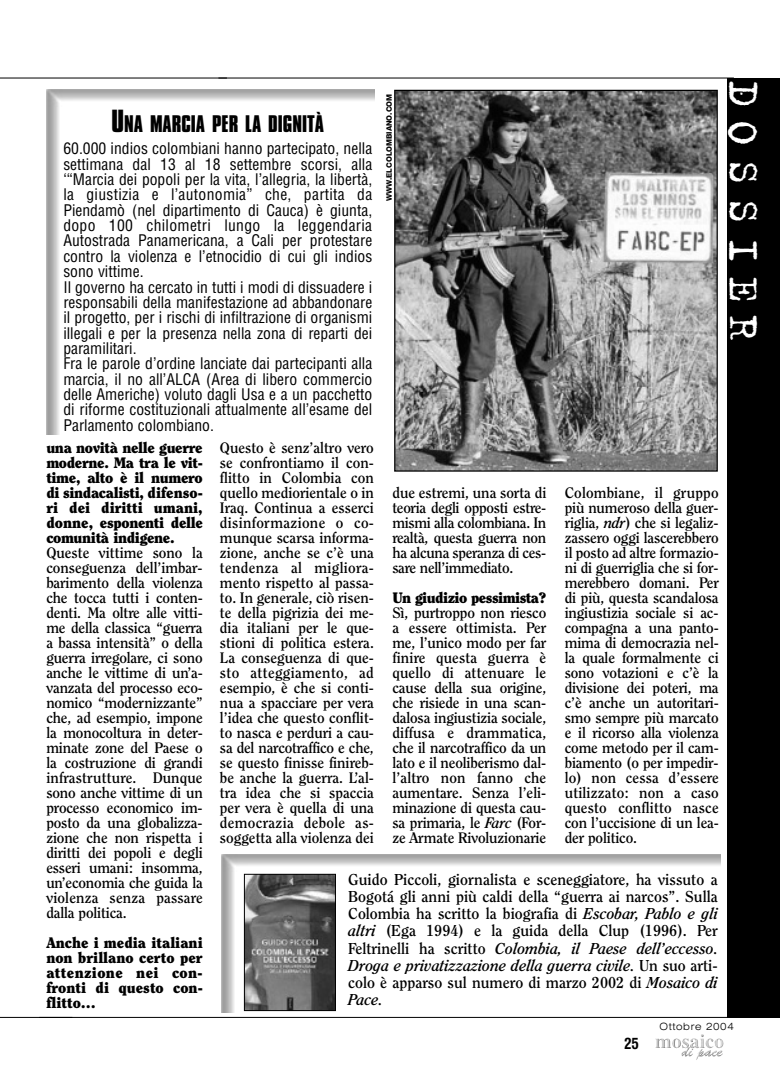
<style>
.page{position:relative;width:780px;height:1088px;background:#fff}
.page>*{position:absolute;margin:0;border:0;box-sizing:border-box;transform-origin:0 0}
.t1{font:47.5px "Trixie Plain";letter-spacing:.275em;color:#fff}
.t2{font:700 20.62px "Compacta BT";color:#000}
.t3{font:condensed 15.62px/15.4px "Helvetica";color:#000}
.t4{font:700 15.62px/17.1px "Clearface IT Cby BT";color:#000;text-align:justify}
.t5{font:700 15px/15px "Clearface IT Cby BT";letter-spacing:-.01em;color:#000;text-align:justify}
.t6{font:900 15px/15px "Clearface IT Cby BT";color:#000;text-align:justify}
.t7{font:900 15px "Clearface IT Cby BT";letter-spacing:-.035em;color:#000}
.t8{font:700 condensed 15px "Swiss 721 BT";color:#000}
.t9{font:300 expanded 10px "Swiss 721 BT";letter-spacing:.065em;color:#000}
.t10{font:800 7.5px "Helvetica Neue";color:#000}
.s1{font-size:27.5px}
.s2{font-style:italic}
</style>
<div class="page">
<hr style="left:0;top:78px;width:227px;height:1px;background:#000">
<hr style="left:0;top:1017px;width:72px;height:1px;background:#000">
<img style="left:655px;top:1034px;width:68px;height:26px">
<hr style="left:218px;top:78px;width:515px;height:1px;background:#000">
<hr style="left:39px;top:1017px;width:694px;height:1px;background:#000">
<img style="left:46px;top:90px;width:329px;height:345px">
<img style="left:221px;top:854px;width:499px;height:158px">
<img style="left:246px;top:876px;width:88px;height:133px">
<div style="left:244px;top:874px;width:92px;height:137px;border:1px solid #000"></div>
<img style="left:396px;top:92px;width:319px;height:378px">
<div style="left:394px;top:90px;width:323px;height:382px;border:1px solid #000"></div>
<div style="left:727px;top:78px;width:53px;height:939px;background:#000"></div>
<h2 class="t2" style="left:112px;top:115px;width:214px"><span class="s1">U</span>NA MARCIA PER LA DIGNITÀ</h2>
<p class="t3" style="left:63px;top:141px;width:310px">60.000 indios colombiani hanno partecipato, nella settimana dal 13 al 18 settembre scorsi, alla ‘“Marcia dei popoli per la vita, l’allegria, la libertà, la giustizia e l’autonomia” che, partita da Piendamò (nel dipartimento di Cauca) è giunta, dopo 100 chilometri lungo la leggendaria Autostrada Panamericana, a Cali per protestare contro la violenza e l’etnocidio di cui gli indios sono vittime.<br>Il governo ha cercato in tutti i modi di dissuadere i responsabili della manifestazione ad abbandonare il progetto, per i rischi di infiltrazione di organismi illegali e per la presenza nella zona di reparti dei paramilitari.<br>Fra le parole d’ordine lanciate dai partecipanti alla marcia, il no all’ALCA (Area di libero commercio delle Americhe) voluto dagli Usa e a un pacchetto di riforme costituzionali attualmente all’esame del Parlamento colombiano.</p>
<p class="t10" style="left:386px;top:201px;width:109px;rotate:-90deg">WWW.ELCOLOMBIANO.COM</p>
<h1 class="t1" style="left:774px;top:80px;width:263px;rotate:90deg">DOSSIER</h1>
<p class="t6" style="left:46px;top:441px;width:158px">una novità nelle guerre moderne. Ma tra le vit&shy;time, alto è il numero di sindacalisti, difenso&shy;ri dei diritti umani, donne, esponenti delle comunità indigene.</p>
<p class="t5" style="left:46px;top:546px;width:158px">Queste vittime sono la conseguenza dell’imbar&shy;barimento della violenza che tocca tutti i conten&shy;denti. Ma oltre alle vitti&shy;me della classica “guerra a bassa intensità” o della guerra irregolare, ci sono anche le vittime di un’a&shy;vanzata del processo eco&shy;nomico “modernizzante” che, ad esempio, impone la monocoltura in deter&shy;minate zone del Paese o la costruzione di grandi infrastrutture. Dunque sono anche vittime di un processo economico im&shy;posto da una globalizza&shy;zione che non rispetta i diritti dei popoli e degli esseri umani: insomma, un’economia che guida la violenza senza passare dalla politica.</p>
<p class="t6" style="left:46px;top:936px;width:158px">Anche i media italiani non brillano certo per attenzione nei con&shy;fronti di questo con&shy;flitto…</p>
<p class="t5" style="left:220px;top:441px;width:155px">Questo è senz’altro vero se confrontiamo il con&shy;flitto in Colombia con quello mediorientale o in Iraq. Continua a esserci disinformazione o co&shy;munque scarsa informa&shy;zione, anche se c’è una tendenza al migliora&shy;mento rispetto al passa&shy;to. In generale, ciò risen&shy;te della pigrizia dei me&shy;dia italiani per le que&shy;stioni di politica estera.<br>La conseguenza di que&shy;sto atteggiamento, ad esempio, è che si conti&shy;nua a spacciare per vera l’idea che questo conflit&shy;to nasca e perduri a cau&shy;sa del narcotraffico e che, se questo finisse finireb&shy;be anche la guerra. L’al&shy;tra idea che si spaccia per vera è quella di una democrazia debole as&shy;soggetta alla violenza dei</p>
<p class="t5" style="left:392px;top:486px;width:155px">due estremi, una sorta di teoria degli opposti estre&shy;mismi alla colombiana. In realtà, questa guerra non ha alcuna speranza di ces&shy;sare nell’immediato.</p>
<p class="t7" style="left:392px;top:592px;width:155px">Un giudizio pessimista?</p>
<p class="t5" style="left:392px;top:606px;width:155px">Sì, purtroppo non riesco a essere ottimista. Per me, l’unico modo per far finire questa guerra è quello di attenuare le cause della sua origine, che risiede in una scan&shy;dalosa ingiustizia sociale, diffusa e drammatica, che il narcotraffico da un lato e il neoliberismo dal&shy;l’altro non fanno che aumentare. Senza l’eli&shy;minazione di questa cau&shy;sa primaria, le <span class="s2">Farc</span> (For&shy;ze Armate Rivoluzionarie</p>
<p class="t5" style="left:564px;top:486px;width:156px">Colombiane, il gruppo più numeroso della guer&shy;riglia, <span class="s2">ndr</span>) che si legaliz&shy;zassero oggi lascerebbero il posto ad altre formazio&shy;ni di guerriglia che si for&shy;merebbero domani. Per di più, questa scandalosa ingiustizia sociale si ac&shy;compagna a una panto&shy;mima di democrazia nel&shy;la quale formalmente ci sono votazioni e c’è la divisione dei poteri, ma c’è anche un autoritari&shy;smo sempre più marcato e il ricorso alla violenza come metodo per il cam&shy;biamento (o per impedir&shy;lo) non cessa d’essere utilizzato: non a caso questo conflitto nasce con l’uccisione di un lea&shy;der politico.</p>
<p class="t4" style="left:348px;top:872px;width:371px">Guido Piccoli, giornalista e sceneggiatore, ha vissuto a Bogotá gli anni più caldi della “guerra ai narcos”. Sulla Colombia ha scritto la biografia di <span class="s2">Escobar, Pablo e gli altri</span> (Ega 1994) e la guida della Clup (1996). Per Feltrinelli ha scritto <span class="s2">Colombia, il Paese dell’eccesso.<br>Droga e privatizzazione della guerra civile.</span> Un suo arti&shy;colo è apparso sul numero di marzo 2002 di <span class="s2">Mosaico di Pace.</span></p>
<p class="t9" style="left:659px;top:1023px;width:76px">Ottobre 2004</p>
<p class="t8" style="left:624px;top:1038px;width:16px">25</p>
</div>
